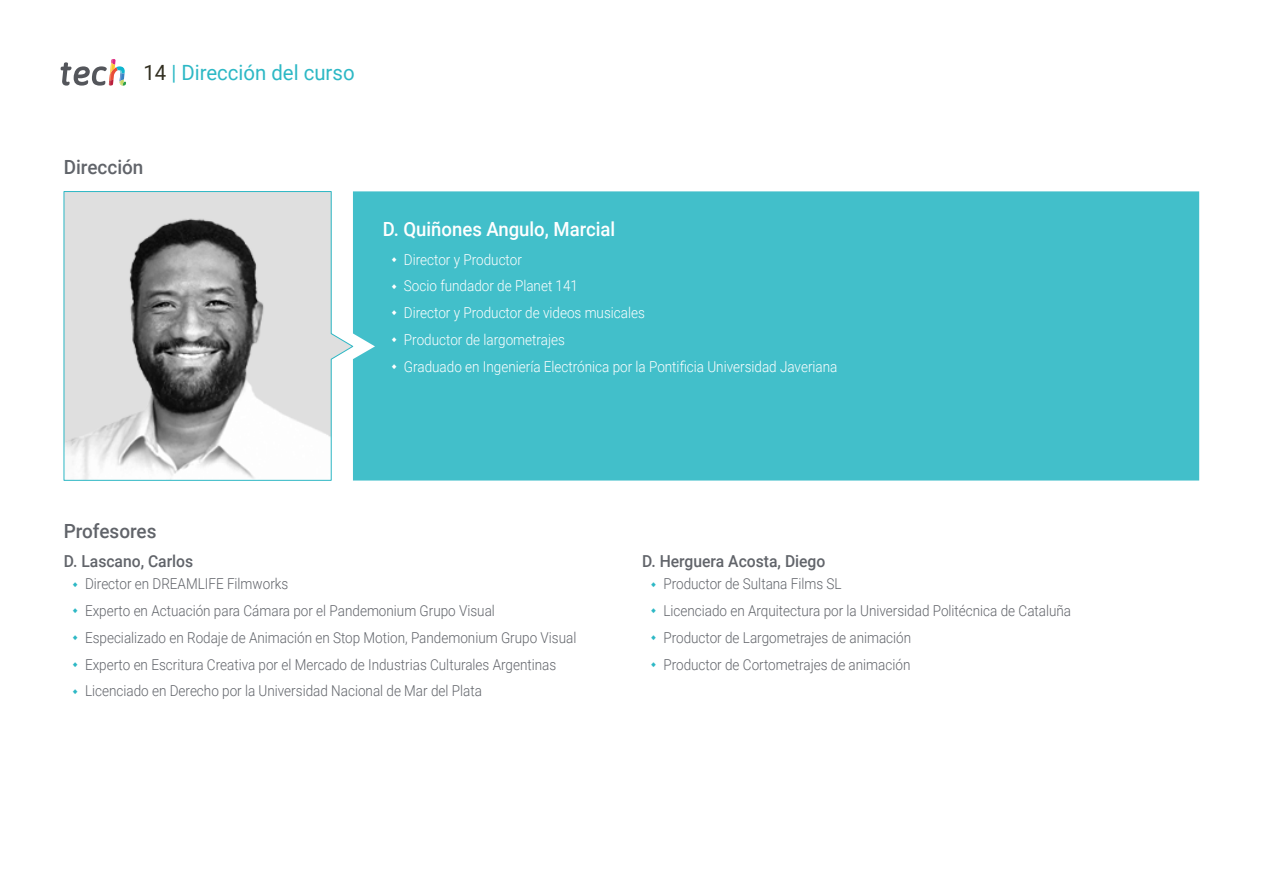
<style>
.page{position:relative;width:1263px;height:893px;background:#fff}
.page>*{position:absolute;margin:0;border:0;box-sizing:border-box;transform-origin:0 0}
.t1{font:21px "Roboto";color:#2db8c5}
.t2{font:500 19.5px "Roboto";color:#fff;scale:.95 1}
.t3{font:500 19.5px "Roboto";color:#61646a}
.t4{font:500 16.5px "Roboto";color:#61646a;scale:.95 1}
.t5{font:300 15px/26.7px "Roboto";color:#61646a;scale:.9 1}
.t6{font:300 15px/26.7px "Roboto";color:#fff;scale:.9 1}
.s1{color:#312e20}
</style>
<div class="page">
<div style="left:353px;top:191px;width:846px;height:290px;background:#42bfca"></div>
<svg style="left:64px;top:191px;width:289px;height:290px"></svg>
<svg style="left:61px;top:59px;width:65px;height:27px"></svg>
<svg style="left:392px;top:257px;width:5px;height:5px"></svg>
<svg style="left:392px;top:284px;width:5px;height:5px"></svg>
<svg style="left:392px;top:310px;width:5px;height:5px"></svg>
<svg style="left:392px;top:337px;width:5px;height:5px"></svg>
<svg style="left:392px;top:364px;width:5px;height:5px"></svg>
<h1 class="t1" style="left:144px;top:57px;width:213px"><span class="s1">14</span> | Dirección del curso</h1>
<h2 class="t3" style="left:64px;top:154px;width:81px">Dirección</h2>
<h2 class="t3" style="left:64px;top:517px;width:94px">Profesores</h2>
<h2 class="t2" style="left:383px;top:215px;width:246px">D. Quiñones Angulo, Marcial</h2>
<p class="t6" style="left:404px;top:245px;width:483px">Director y Productor<br>Socio fundador de Planet 141<br>Director y Productor de videos musicales<br>Productor de largometrajes<br>Graduado en Ingeniería Electrónica por la Pontificia Universidad Javeriana</p>
<p class="t4" style="left:64px;top:550px;width:138px">D. Lascano, Carlos</p>
<p class="t5" style="left:85px;top:570px;width:547px">Director en DREAMLIFE Filmworks<br>Experto en Actuación para Cámara por el Pandemonium Grupo Visual Especializado en Rodaje de Animación en Stop Motion, Pandemonium Grupo Visual Experto en Escritura Creativa por el Mercado de Industrias Culturales Argentinas Licenciado en Derecho por la Universidad Nacional de Mar del Plata</p>
<p class="t4" style="left:642px;top:550px;width:194px">D. Herguera Acosta, Diego</p>
<p class="t5" style="left:663px;top:570px;width:455px">Productor de Sultana Films SL<br>Licenciado en Arquitectura por la Universidad Politécnica de Cataluña Productor de Largometrajes de animación<br>Productor de Cortometrajes de animación</p>
</div>
